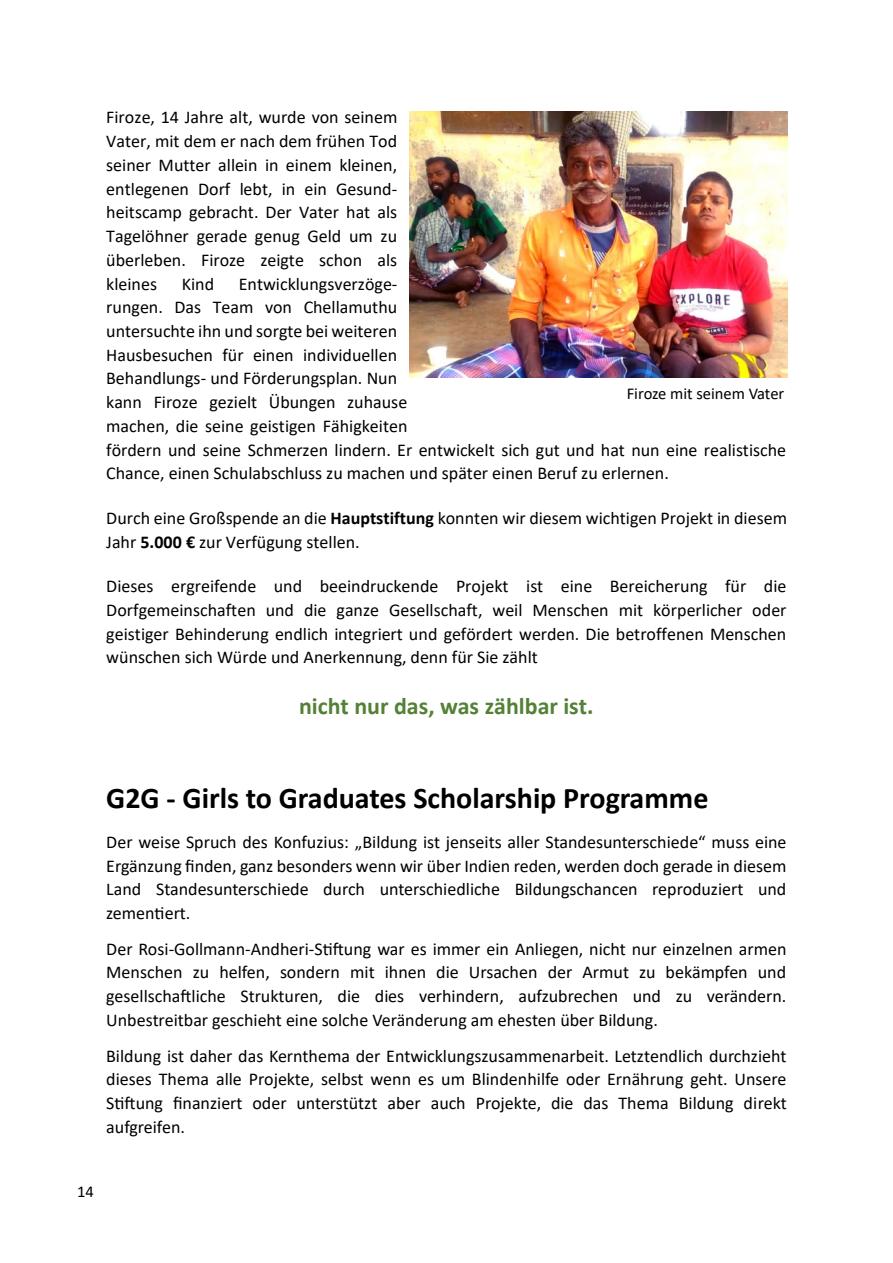
<style>
.page{position:relative;width:893px;height:1263px;background:#fff}
.page>*{position:absolute;margin:0;border:0;box-sizing:border-box;transform-origin:0 0}
.t1{font:700 30px "Calibri";color:#000}
.t2{font:700 24px "Calibri";color:#538135}
.t3{font:18px/23.7px "Calibri";color:#000;text-align:justify}
.t4{font:16.5px "Calibri";letter-spacing:-.005em;color:#000}
.s1{font-weight:700}
</style>
<div class="page">
<img style="left:409px;top:112px;width:379px;height:265px">
<p class="t3" style="left:106px;top:105px;width:293px">Firoze, 14 Jahre alt, wurde von seinem Vater, mit dem er nach dem frühen Tod seiner Mutter allein in einem kleinen, entlegenen Dorf lebt, in ein Gesund&shy;heitscamp gebracht. Der Vater hat als Tagelöhner gerade genug Geld um zu überleben. Firoze zeigte schon als kleines</p>
<p class="t3" style="left:106px;top:271px;width:681px;text-align:left;text-indent:133px">Entwicklungsverzöge-<br>rungen. Das Team von Chellamuthu<br>untersuchte ihn und sorgte bei weiteren<br>Hausbesuchen für einen individuellen<br>Behandlungs- und Förderungsplan. Nun<br>kann Firoze gezielt Übungen zuhause<br>machen, die seine geistigen Fähigkeiten<br>fördern und seine Schmerzen lindern. Er entwickelt sich gut und hat nun eine realistische Chance, einen Schulabschluss zu machen und später einen Beruf zu erlernen.</p>
<p class="t3" style="left:106px;top:506px;width:682px">Durch eine Großspende an die <span class="s1">Hauptstiftung</span> konnten wir diesem wichtigen Projekt in diesem<br>Jahr <span class="s1">5.000 €</span> zur Verfügung stellen.</p>
<p class="t3" style="left:106px;top:574px;width:682px">Dieses ergreifende und beeindruckende Projekt ist eine Bereicherung für die Dorfgemeinschaften und die ganze Gesellschaft, weil Menschen mit körperlicher oder geistiger Behinderung endlich integriert und gefördert werden. Die betroffenen Menschen wünschen sich Würde und Anerkennung, denn für Sie zählt</p>
<h2 class="t2" style="left:299px;top:689px;width:296px">nicht nur das, was zählbar ist.</h2>
<p class="t3" style="left:182px;top:271px;width:34px">Kind</p>
<p class="t4" style="left:627px;top:382px;width:159px">Firoze mit seinem Vater</p>
<h1 class="t1" style="left:106px;top:777px;width:604px">G2G - Girls to Graduates Scholarship Programme</h1>
<p class="t3" style="left:106px;top:829px;width:682px">Der weise Spruch des Konfuzius: „Bildung ist jenseits aller Standesunterschiede“ muss eine Ergänzung finden, ganz besonders wenn wir über Indien reden, werden doch gerade in diesem Land Standesunterschiede durch unterschiedliche Bildungschancen reproduziert und zementiert.</p>
<p class="t3" style="left:106px;top:936px;width:682px">Der Rosi-Gollmann-Andheri-Stiftung war es immer ein Anliegen, nicht nur einzelnen armen Menschen zu helfen, sondern mit ihnen die Ursachen der Armut zu bekämpfen und gesellschaftliche Strukturen, die dies verhindern, aufzubrechen und zu verändern.<br>Unbestreitbar geschieht eine solche Veränderung am ehesten über Bildung.</p>
<p class="t3" style="left:106px;top:1043px;width:682px">Bildung ist daher das Kernthema der Entwicklungszusammenarbeit. Letztendlich durchzieht dieses Thema alle Projekte, selbst wenn es um Blindenhilfe oder Ernährung geht. Unsere Stiftung finanziert oder unterstützt aber auch Projekte, die das Thema Bildung direkt aufgreifen.</p>
<p class="t4" style="left:77px;top:1180px;width:18px">14</p>
</div>
